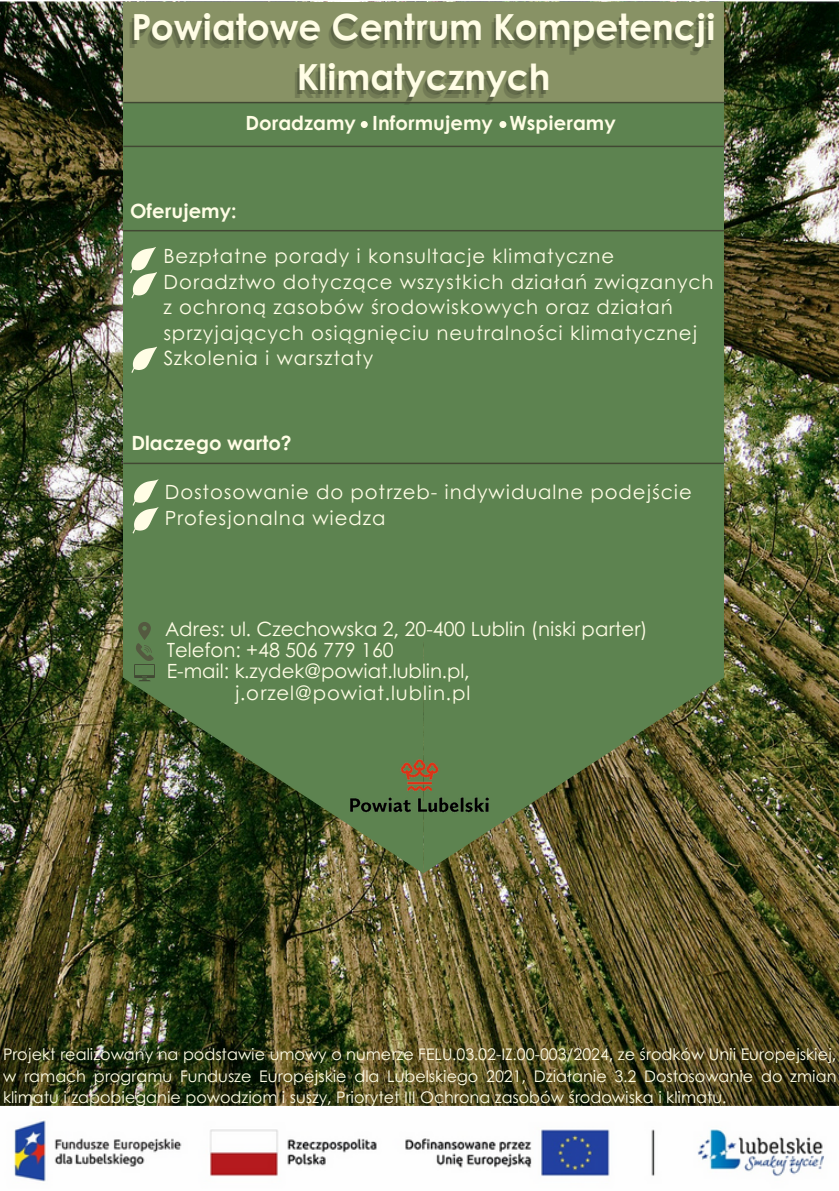
<style>
.page{position:relative;width:839px;height:1191px;background:#fff}
.page>*{position:absolute;margin:0;border:0;box-sizing:border-box;transform-origin:0 0}
.t1{font:700 36px "Century Gothic";color:#fffde5}
.t2{font:19.6px/25.6px "Century Gothic";letter-spacing:.045em;color:#fffde5}
.t3{font:19.6px/21px "Century Gothic";color:#fffde5}
.t4{font:700 19.6px "Century Gothic";color:#fffde5}
.t5{font:16px/21.4px "Century Gothic";color:#fffde5;text-align:justify}
</style>
<div class="page">
<img style="left:0;top:2px;width:838px;height:1180px">
<div style="left:123px;top:3px;width:600px;height:637px;background:#5d8350"></div>
<img style="left:423px;top:640px;width:300px;height:233px">
<img style="left:123px;top:640px;width:300px;height:233px">
<div style="left:123px;top:2px;width:600px;height:101px;background:#889265"></div>
<hr style="left:123px;top:102px;width:603px;height:1px;background:#414833">
<hr style="left:123px;top:146px;width:600px;height:1px;background:#414833">
<hr style="left:123px;top:230px;width:600px;height:1px;background:#414833">
<hr style="left:123px;top:463px;width:600px;height:1px;background:#414833">
<svg style="left:130px;top:247px;width:27px;height:51px"></svg>
<svg style="left:131px;top:346px;width:26px;height:27px"></svg>
<svg style="left:132px;top:479px;width:26px;height:55px"></svg>
<svg style="left:134px;top:622px;width:21px;height:59px"></svg>
<div style="left:361px;top:121px;width:7px;height:7px;background:#fffde5;border-radius:50%"></div>
<div style="left:499px;top:121px;width:7px;height:7px;background:#fffde5;border-radius:50%"></div>
<img style="left:349px;top:758px;width:140px;height:57px">
<h3 class="t1" style="left:131px;top:0;width:585px">Powiatowe Centrum Kompetencji</h3>
<p class="t1" style="left:297px;top:49px;width:255px">Klimatycznych</p>
<p class="t4" style="left:245px;top:109px;width:372px">Doradzamy Informujemy Wspieramy</p>
<p class="t4" style="left:130px;top:196px;width:108px">Oferujemy:</p>
<p class="t2" style="left:163px;top:243px;width:452px">Bezpłatne porady i konsultacje klimatyczne</p>
<h1 class="t2" style="left:163px;top:268px;width:551px">Doradztwo dotyczące wszystkich działań związanych z ochroną zasobów środowiskowych oraz działań sprzyjających osiągnięciu neutralności klimatycznej</h1>
<h2 class="t2" style="left:163px;top:345px;width:211px">Szkolenia i warsztaty</h2>
<p class="t4" style="left:131px;top:428px;width:162px">Dlaczego warto?</p>
<p class="t2" style="left:165px;top:479px;width:528px">Dostosowanie do potrzeb- indywidualne podejście</p>
<p class="t2" style="left:165px;top:504px;width:222px">Profesjonalna wiedza</p>
<p class="t3" style="left:166px;top:617px;width:483px">Adres: ul. Czechowska 2, 20-400 Lublin (niski parter)<br>Telefon: +48 506 779 160<br>E-mail: k.zydek@powiat.lublin.pl,</p>
<p class="t2" style="left:235px;top:679px;width:237px">j.orzel@powiat.lublin.pl</p>
<p class="t5" style="left:3px;top:1043px;width:835px">Projekt realizowany na podstawie umowy o numerze FELU.03.02-IZ.00-003/2024, ze środków Unii Europejskiej, w ramach programu Fundusze Europejskie dla Lubelskiego 2021, Działanie 3.2 Dostosowanie do zmian klimatu i zapobieganie powodziom i suszy, Priorytet III Ochrona zasobów środowiska i klimatu.</p>
</div>
